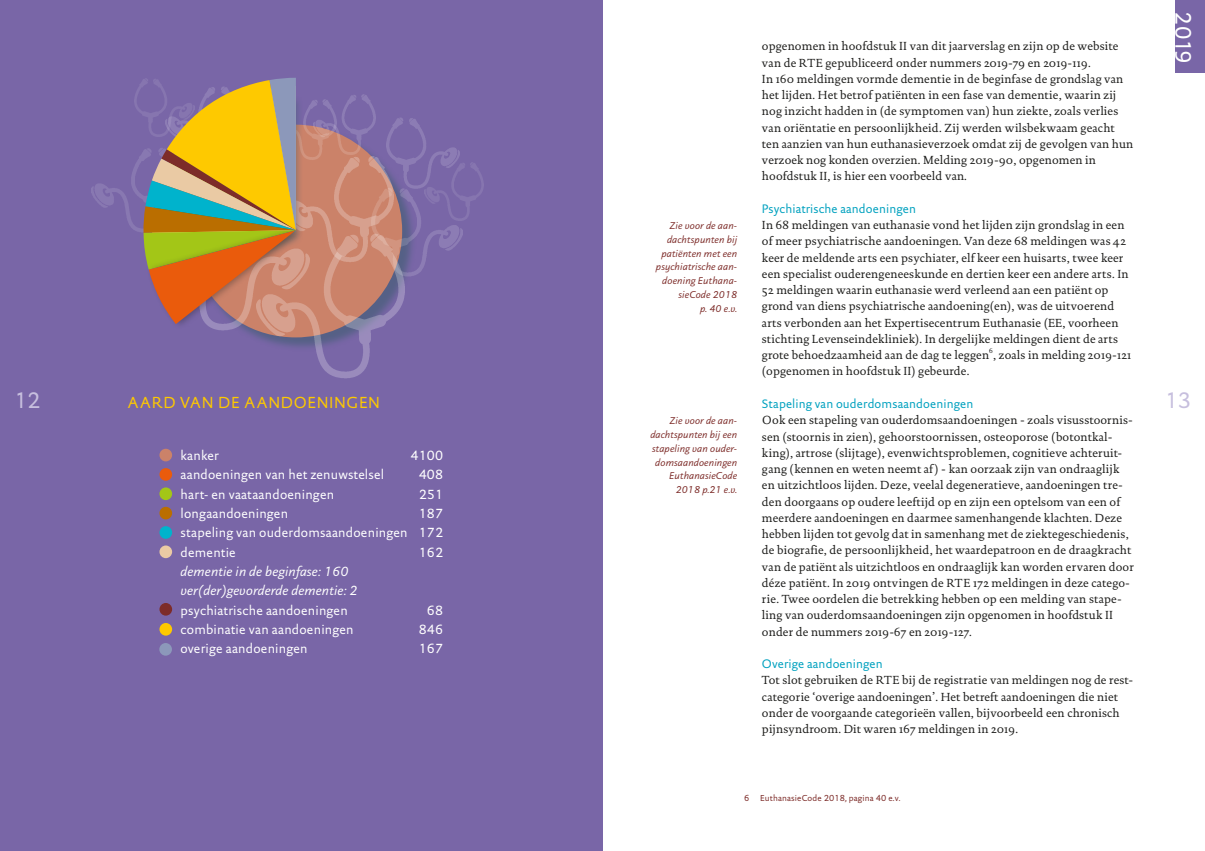
<style>
.page{position:relative;width:1205px;height:851px;background:#fff}
.page>*{position:absolute;margin:0;border:0;box-sizing:border-box;transform-origin:0 0}
.t1{font:22.5px "DTL Documenta Sans TOT";color:#fff}
.t2{font:22.5px "DTL Documenta Sans TOT";color:#c7bfde}
.t3{font:16.25px "DTL Documenta Sans TOT";letter-spacing:.04em;color:#fec900}
.t4{font:13.38px/19.4px "DTL Documenta Sans TOT";letter-spacing:.015em;color:#fff;text-align:justify}
.t5{font:italic 13.38px/19.4px "DTL Documenta Sans TOT";letter-spacing:.015em;color:#fff}
.t6{font:12.5px "DTL Documenta Sans TOT";letter-spacing:.01em;color:#00a1bf}
.t7{font:11.88px/16.2px "DTL Documenta TOT";letter-spacing:.01em;color:#1d1d1b}
.t8{font:italic 10px/13.8px "DTL Documenta Sans TOT";letter-spacing:.015em;color:#7d2c29;text-align:right}
.t9{font:8.75px "DTL Documenta Sans TOT";letter-spacing:.015em;color:#7d2c29}
.t10{font:6.88px "DTL Documenta TOT";color:#1d1d1b}
</style>
<div class="page">
<div style="left:1175px;top:0;width:30px;height:73px;background:#7966a7"></div>
<div style="left:0;top:0;width:602px;height:850px;background:#7966a7"></div>
<img style="left:337px;top:94px;width:38px;height:60px">
<img style="left:303px;top:99px;width:34px;height:55px">
<img style="left:394px;top:190px;width:68px;height:86px">
<img style="left:387px;top:118px;width:73px;height:72px">
<img style="left:256px;top:231px;width:149px;height:148px">
<img style="left:303px;top:154px;width:91px;height:110px">
<img style="left:91px;top:152px;width:52px;height:80px">
<div style="left:159px;top:448px;width:13px;height:13px;background:#cb8269;border-radius:50%"></div>
<div style="left:159px;top:468px;width:13px;height:12px;background:#ea5b0c;border-radius:50%"></div>
<div style="left:159px;top:487px;width:13px;height:13px;background:#a3c617;border-radius:50%"></div>
<div style="left:159px;top:506px;width:13px;height:13px;background:#ba6e00;border-radius:50%"></div>
<div style="left:159px;top:526px;width:13px;height:12px;background:#00b3cc;border-radius:50%"></div>
<div style="left:159px;top:545px;width:13px;height:13px;background:#eacaa4;border-radius:50%"></div>
<div style="left:159px;top:603px;width:13px;height:12px;background:#7d2c29;border-radius:50%"></div>
<div style="left:159px;top:623px;width:13px;height:12px;background:#fec900;border-radius:50%"></div>
<img style="left:221px;top:187px;width:89px;height:145px">
<img style="left:135px;top:81px;width:8px;height:34px">
<img style="left:424px;top:162px;width:60px;height:59px">
<div style="left:159px;top:643px;width:13px;height:12px;background:#8c98ba;border-radius:50%"></div>
<div style="left:154px;top:95px;width:149px;height:209px;background:#385c6b;opacity:.45"></div>
<div style="left:146px;top:224px;width:159px;height:106px;background:#1d1d1b;opacity:.35"></div>
<svg style="left:143px;top:78px;width:153px;height:246px"></svg>
<h1 class="t2" style="left:14px;top:386px;width:27px">12</h1>
<h2 class="t3" style="left:128px;top:392px;width:254px">AARD VAN DE AANDOENINGEN</h2>
<p class="t4" style="left:181px;top:445px;width:40px">kanker</p>
<p class="t4" style="left:410px;top:445px;width:34px">4100</p>
<p class="t4" style="left:181px;top:464px;width:205px">aandoeningen van het zenuwstelsel</p>
<p class="t4" style="left:419px;top:464px;width:26px">408</p>
<p class="t4" style="left:181px;top:484px;width:155px">hart- en vaataandoeningen</p>
<p class="t4" style="left:419px;top:484px;width:26px">251</p>
<p class="t4" style="left:181px;top:503px;width:109px">longaandoeningen</p>
<p class="t4" style="left:181px;top:503px;width:264px;text-indent:238px">187 stapeling van ouderdomsaandoeningen 172 dementie</p>
<p class="t4" style="left:419px;top:542px;width:26px">162</p>
<p class="t5" style="left:181px;top:561px;width:178px">dementie in de beginfase: 160 ver(der)gevorderde dementie: 2</p>
<p class="t4" style="left:181px;top:600px;width:169px">psychiatrische aandoeningen</p>
<p class="t4" style="left:427px;top:600px;width:18px">68</p>
<p class="t4" style="left:181px;top:619px;width:175px">combinatie van aandoeningen</p>
<p class="t4" style="left:419px;top:619px;width:26px">846</p>
<p class="t4" style="left:181px;top:638px;width:129px">overige aandoeningen</p>
<p class="t4" style="left:419px;top:638px;width:26px">167</p>
<p class="t8" style="left:656px;top:218px;width:83px">Zie voor de aan&shy;dachtspunten bij patiënten met een psychiatrische aan&shy;doening Euthana&shy;sieCode 2018<br>p. 40 e.v.</p>
<p class="t8" style="left:650px;top:413px;width:88px">Zie voor de aan&shy;dachtspunten bij een stapeling van ouder&shy;domsaandoeningen<br>EuthanasieCode<br>2018 p.21 e.v.</p>
<p class="t7" style="left:762px;top:38px;width:373px">opgenomen in hoofdstuk II van dit jaarverslag en zijn op de website van de RTE gepubliceerd onder nummers 2019-79 en 2019-119.<br>In 160 meldingen vormde dementie in de beginfase de grondslag van het lijden. Het betrof patiënten in een fase van dementie, waarin zij nog inzicht hadden in (de symptomen van) hun ziekte, zoals verlies van oriëntatie en persoonlijkheid. Zij werden wilsbekwaam geacht ten aanzien van hun euthanasieverzoek omdat zij de gevolgen van hun verzoek nog konden overzien. Melding 2019-90, opgenomen in hoofdstuk II, is hier een voorbeeld van.</p>
<p class="t6" style="left:762px;top:201px;width:156px">Psychiatrische aandoeningen</p>
<p class="t7" style="left:762px;top:217px;width:371px">In 68 meldingen van euthanasie vond het lijden zijn grondslag in een of meer psychiatrische aandoeningen. Van deze 68 meldingen was 42 keer de meldende arts een psychiater, elf keer een huisarts, twee keer een specialist ouderengeneeskunde en dertien keer een andere arts. In 52 meldingen waarin euthanasie werd verleend aan een patiënt op grond van diens psychiatrische aandoening(en), was de uitvoerend arts verbonden aan het Expertisecentrum Euthanasie (EE, voorheen stichting Levenseindekliniek). In dergelijke meldingen dient de arts grote behoedzaamheid aan de dag te leggen , zoals in melding 2019-121</p>
<p class="t10" style="left:989px;top:347px;width:5px">6</p>
<p class="t7" style="left:762px;top:363px;width:209px">(opgenomen in hoofdstuk II) gebeurde.</p>
<p class="t6" style="left:762px;top:396px;width:213px">Stapeling van ouderdomsaandoeningen</p>
<p class="t7" style="left:762px;top:412px;width:373px">Ook een stapeling van ouderdomsaandoeningen - zoals visusstoornis&shy;sen (stoornis in zien), gehoorstoornissen, osteoporose (botontkal&shy;king), artrose (slijtage), evenwichtsproblemen, cognitieve achteruit&shy;gang (kennen en weten neemt af) - kan oorzaak zijn van ondraaglijk en uitzichtloos lijden. Deze, veelal degeneratieve, aandoeningen tre&shy;den doorgaans op oudere leeftijd op en zijn een optelsom van een of meerdere aandoeningen en daarmee samenhangende klachten. Deze hebben lijden tot gevolg dat in samenhang met de ziektegeschiedenis, de biografie, de persoonlijkheid, het waardepatroon en de draagkracht van de patiënt als uitzichtloos en ondraaglijk kan worden ervaren door déze patiënt. In 2019 ontvingen de RTE 172 meldingen in deze catego&shy;rie. Twee oordelen die betrekking hebben op een melding van stape&shy;ling van ouderdomsaandoeningen zijn opgenomen in hoofdstuk II onder de nummers 2019-67 en 2019-127.</p>
<p class="t6" style="left:762px;top:656px;width:122px">Overige aandoeningen</p>
<p class="t7" style="left:762px;top:672px;width:373px">Tot slot gebruiken de RTE bij de registratie van meldingen nog de rest&shy;categorie ‘overige aandoeningen’. Het betreft aandoeningen die niet onder de voorgaande categorieën vallen, bijvoorbeeld een chronisch pijnsyndroom. Dit waren 167 meldingen in 2019.</p>
<p class="t9" style="left:744px;top:792px;width:158px">6 EuthanasieCode 2018, pagina 40 e.v.</p>
<h1 class="t1" style="left:1197px;top:11px;width:55px;rotate:90deg">2019</h1>
<h1 class="t2" style="left:1165px;top:386px;width:27px">13</h1>
</div>
